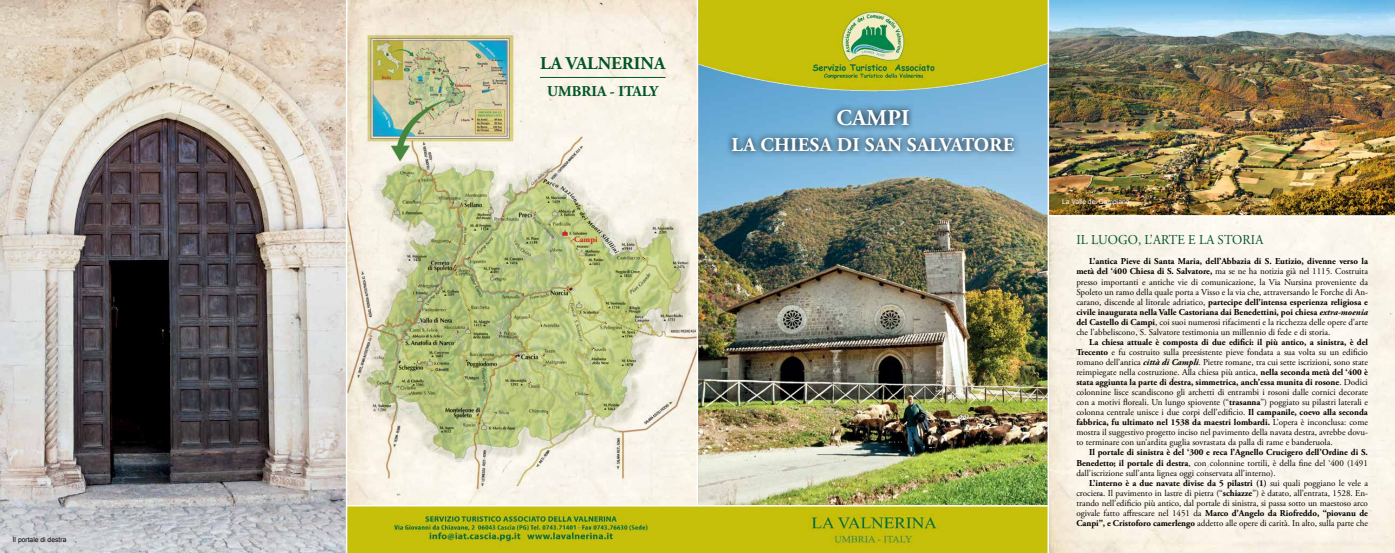
<style>
.page{position:relative;width:1395px;height:553px;background:#fff}
.page>*{position:absolute;margin:0;border:0;box-sizing:border-box;transform-origin:0 0}
.t1{font:700 22.5px "Adobe Garamond Pro";letter-spacing:.015em;color:#fff}
.t2{font:700 19.5px "Adobe Garamond Pro";letter-spacing:.015em;color:#fff}
.t3{font:700 18px "Adobe Garamond Pro";letter-spacing:.11em;color:#015527}
.t4{font:700 15px "Adobe Garamond Pro";color:#015527}
.t5{font:13.5px "Adobe Garamond Pro";letter-spacing:.01em;color:#015527;scale:.95 1}
.t6{font:9px/10.1px "Adobe Garamond Pro";color:#000;text-align:justify}
.t7{font:700 8.48px "Adobe Garamond Pro";color:#d2232a}
.t8{font:6.75px "Arial";color:#fff}
.t9{font:6.75px "Arial";color:#000}
.s1{font-weight:700}
.s2{font-weight:700;font-style:italic}
</style>
<div class="page">
<img style="left:698px;top:91px;width:349px;height:414px">
<svg style="left:726px;top:103px;width:295px;height:55px;background:#6ba0c3"></svg>
<img style="left:698px;top:0;width:349px;height:91px">
<img style="left:1049px;top:0;width:346px;height:215px">
<img style="left:0;top:0;width:696px;height:553px">
<img style="left:347px;top:9px;width:349px;height:484px">
<hr style="left:540px;top:77px;width:125px;height:1px;background:#015527">
<img style="left:347px;top:506px;width:700px;height:47px">
<hr style="left:347px;top:505px;width:701px;height:1px;background:#fff">
<hr style="left:346px;top:0;width:1px;height:553px;background:#fff">
<p class="t9" style="left:13px;top:535px;width:55px">Il portale di destra</p>
<h3 class="t3" style="left:540px;top:52px;width:70px">LAVALNERINA</h3>
<h3 class="t4" style="left:547px;top:82px;width:44px">UMBRIA</h3>
<h3 class="t4" style="left:610px;top:82px;width:50px">- ITA LY</h3>
<p class="t7" style="left:574px;top:234px;width:25px">Campi</p>
<h1 class="t1" style="left:836px;top:105px;width:74px">Campi</h1>
<h2 class="t2" style="left:731px;top:133px;width:284px">La c hiesa di San salvatore</h2>
<p class="t8" style="left:1062px;top:198px;width:69px">La Valle del Campiano</p>
<h3 class="t5" style="left:1076px;top:232px;width:198px">Il luogo, L’arte e la storia</h3>
<p class="t6" style="left:1076px;top:257px;width:293px;text-indent:13px"><span class="s1">L’antica Pieve di Santa Maria, dell’Abbazia di S. Eutizio, divenne verso la metà del ‘400 Chiesa di S. Salvatore,</span> ma se ne ha notizia già nel 1115. Costruita presso importanti e antiche vie di comunicazione, la Via Nursina proveniente da Spoleto un ramo della quale porta a Visso e la via che, attraversando le Forche di An&shy;carano, discende al litorale adriatico, <span class="s1">partecipe dell’intensa esperienza religiosa e civile inaugurata nella Valle Castoriana dai Benedettini, poi chiesa</span> <span class="s2">extra-moenia </span><span class="s1">del Castello di Campi</span>, coi suoi numerosi rifacimenti e la ricchezza delle opere d’arte che l’abbeliscono, S. Salvatore testimonia un millennio di fede e di storia.</p>
<p class="t6" style="left:1076px;top:337px;width:293px;text-indent:13px"><span class="s1">La chiesa attuale è composta di due edifici: il più antico, a sinistra, è del Trecento</span> e fu costruito sulla preesistente pieve fondata a sua volta su un edificio romano dell’antica <span class="s2">città di Campli</span>. Pietre romane, tra cui sette iscrizioni, sono state reimpiegate nella costruzione. Alla chiesa più antica, <span class="s1">nella seconda metà del ‘400 è stata aggiunta la parte di destra, simmetrica, anch’essa munita di rosone</span>. Dodici colonnine lisce scandiscono gli archetti di entrambi i rosoni dalle cornici decorate con a motivi floreali. Un lungo spiovente (“<span class="s1">trasanna</span>”) poggiato su pilastri laterali e colonna centrale unisce i due corpi dell’edificio. <span class="s1">Il campanile, coevo alla seconda fabbrica, fu ultimato nel 1538 da maestri lombardi.</span> L’opera è inconclusa: come mostra il suggestivo progetto inciso nel pavimento della navata destra, avrebbe dovu&shy;to terminare con un’ardita guglia sovrastata da palla di rame e banderuola.</p>
<p class="t6" style="left:1076px;top:448px;width:293px;text-indent:13px"><span class="s1">Il portale di sinistra è del ‘300 e reca l’Agnello Crucigero dell’Ordine di S.<br>Benedetto; il portale di destra</span>, con colonnine tortili, è della fine del ‘400 (1491 dall’iscrizione sull’anta lignea oggi conservata all’interno).</p>
<p class="t6" style="left:1076px;top:478px;width:293px;text-indent:13px"><span class="s1">L’interno è a due navate divise da 5 pilastri (1)</span> sui quali poggiano le vele a crociera. Il pavimento in lastre di pietra (“<span class="s1">schiazze</span>”) è datato, all’entrata, 1528. En&shy;trando nell’edificio più antico, dal portale di sinistra, si passa sotto un maestoso arco ogivale fatto affrescare nel 1451 da <span class="s1">Marco d’Angelo da Riofreddo, “piovanu de Canpi”, e Cristoforo camerlengo</span> addetto alle opere di carità. In alto, sulla parte che</p>
</div>
